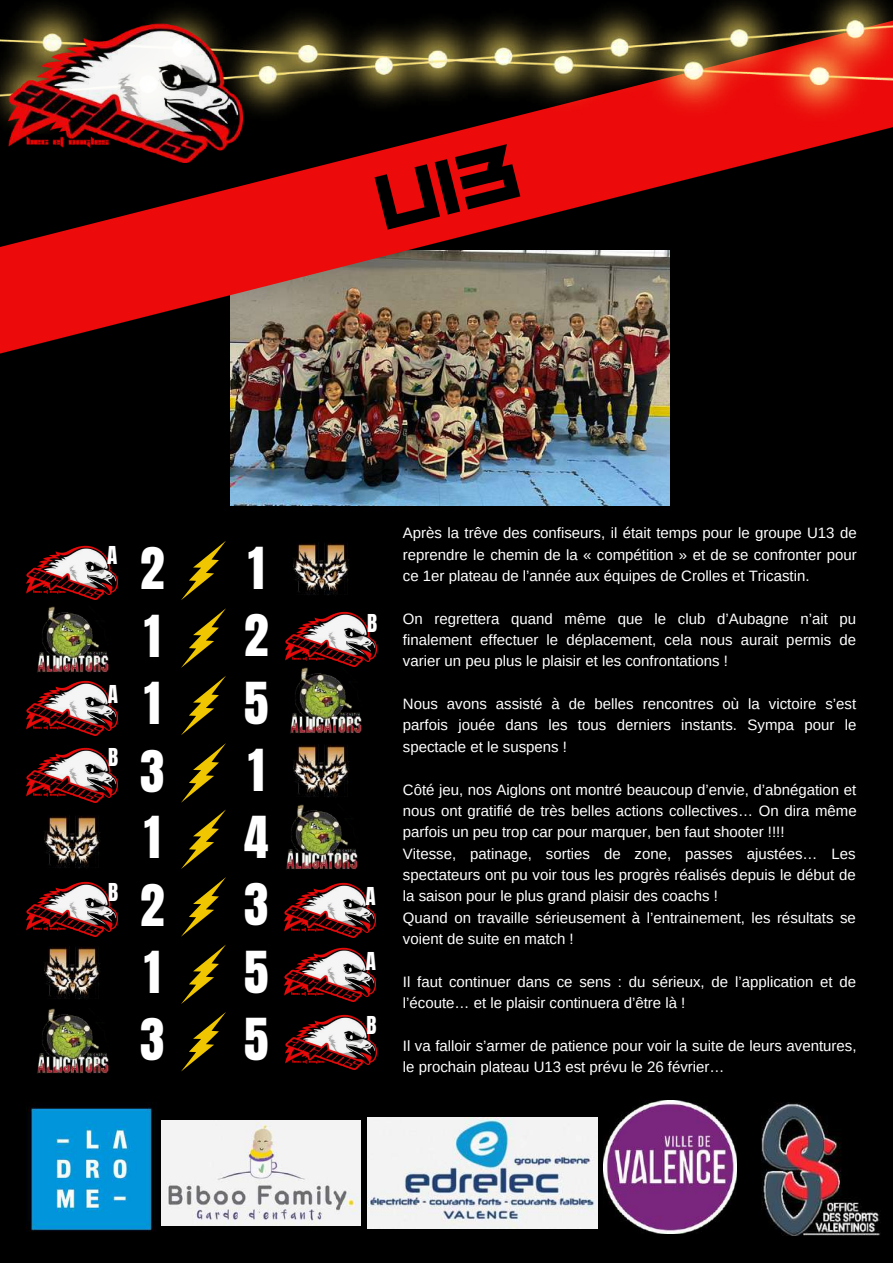
<style>
.page{position:relative;width:893px;height:1264px;background:#fff}
.page>*{position:absolute;margin:0;border:0;box-sizing:border-box;transform-origin:0 0}
.t1{font:49.2px "Anton";color:#fff}
.t2{font:21px "Anton";color:#fff}
.t3{font:15px/21.3px "Arimo";color:#fff;text-align:justify}
</style>
<div class="page">
<div style="left:0;top:0;width:892px;height:1262px;background:#000"></div>
<img style="left:231px;top:384px;width:438px;height:121px">
<img style="left:0;top:133px;width:870px;height:251px">
<img style="left:28px;top:1102px;width:128px;height:130px">
<img style="left:603px;top:1100px;width:133px;height:132px">
<img style="left:761px;top:1102px;width:119px;height:133px">
<img style="left:161px;top:1120px;width:199px;height:105px">
<img style="left:367px;top:1117px;width:230px;height:111px">
<img style="left:27px;top:545px;width:91px;height:55px">
<svg style="left:181px;top:541px;width:45px;height:59px"></svg>
<img style="left:293px;top:542px;width:56px;height:53px">
<svg style="left:181px;top:608px;width:45px;height:60px"></svg>
<svg style="left:181px;top:676px;width:45px;height:59px"></svg>
<img style="left:27px;top:747px;width:91px;height:55px">
<svg style="left:181px;top:743px;width:45px;height:59px"></svg>
<img style="left:293px;top:744px;width:56px;height:53px">
<img style="left:0;top:0;width:892px;height:133px">
<img style="left:9px;top:9px;width:234px;height:153px">
<svg style="left:181px;top:809px;width:45px;height:60px"></svg>
<img style="left:27px;top:881px;width:91px;height:55px">
<svg style="left:181px;top:877px;width:45px;height:59px"></svg>
<svg style="left:181px;top:944px;width:45px;height:60px"></svg>
<svg style="left:181px;top:1012px;width:45px;height:59px"></svg>
<img style="left:285px;top:611px;width:91px;height:55px">
<img style="left:37px;top:606px;width:71px;height:67px">
<img style="left:27px;top:680px;width:91px;height:55px">
<img style="left:290px;top:667px;width:71px;height:67px">
<img style="left:44px;top:815px;width:56px;height:53px">
<img style="left:286px;top:804px;width:71px;height:66px">
<img style="left:284px;top:882px;width:91px;height:55px">
<img style="left:44px;top:946px;width:56px;height:53px">
<img style="left:285px;top:947px;width:91px;height:54px">
<img style="left:37px;top:1008px;width:72px;height:66px">
<img style="left:285px;top:1014px;width:91px;height:55px">
<div style="left:374px;top:143px;width:146px;height:87px;background:#ec0a0a"></div>
<h2 class="t2" style="left:107px;top:540px;width:12px">A</h2>
<h1 class="t1" style="left:140px;top:533px;width:26px">2</h1>
<h1 class="t1" style="left:248px;top:533px;width:18px">1</h1>
<h1 class="t1" style="left:144px;top:601px;width:18px">1</h1>
<h1 class="t1" style="left:244px;top:600px;width:26px">2</h1>
<h1 class="t1" style="left:144px;top:668px;width:18px">1</h1>
<h1 class="t1" style="left:244px;top:668px;width:26px">5</h1>
<h1 class="t1" style="left:140px;top:735px;width:26px">3</h1>
<h1 class="t1" style="left:248px;top:735px;width:18px">1</h1>
<h1 class="t1" style="left:144px;top:802px;width:18px">1</h1>
<h1 class="t1" style="left:244px;top:801px;width:26px">4</h1>
<h1 class="t1" style="left:140px;top:869px;width:26px">2</h1>
<h1 class="t1" style="left:244px;top:869px;width:26px">3</h1>
<h1 class="t1" style="left:144px;top:937px;width:18px">1</h1>
<h1 class="t1" style="left:244px;top:936px;width:26px">5</h1>
<h1 class="t1" style="left:140px;top:1004px;width:26px">3</h1>
<h1 class="t1" style="left:244px;top:1004px;width:26px">5</h1>
<h2 class="t2" style="left:367px;top:608px;width:12px">B</h2>
<h2 class="t2" style="left:108px;top:679px;width:12px">A</h2>
<h2 class="t2" style="left:108px;top:741px;width:12px">B</h2>
<h2 class="t2" style="left:108px;top:877px;width:12px">B</h2>
<h2 class="t2" style="left:365px;top:881px;width:12px">A</h2>
<h2 class="t2" style="left:366px;top:945px;width:12px">A</h2>
<h2 class="t2" style="left:366px;top:1010px;width:12px">B</h2>
<p class="t3" style="left:403px;top:522px;width:455px">Après la trêve des confiseurs, il était temps pour le groupe U13 de reprendre le chemin de la « compétition » et de se confronter pour ce 1er plateau de l’année aux équipes de Crolles et Tricastin.</p>
<p class="t3" style="left:403px;top:607px;width:455px">On regrettera quand même que le club d’Aubagne n’ait pu finalement effectuer le déplacement, cela nous aurait permis de varier un peu plus le plaisir et les confrontations !</p>
<p class="t3" style="left:403px;top:693px;width:455px">Nous avons assisté à de belles rencontres où la victoire s’est parfois jouée dans les tous derniers instants. Sympa pour le spectacle et le suspens !</p>
<p class="t3" style="left:403px;top:778px;width:455px;text-align:left">Côté jeu, nos Aiglons ont montré beaucoup d’envie, d’abnégation et nous ont gratifié de très belles actions collectives… On dira même parfois un peu trop car pour marquer, ben faut shooter !!!!<br>Vitesse, patinage, sorties de zone, passes ajustées… Les spectateurs ont pu voir tous les progrès réalisés depuis le début de la saison pour le plus grand plaisir des coachs !<br>Quand on travaille sérieusement à l’entrainement, les résultats se voient de suite en match !</p>
<p class="t3" style="left:403px;top:971px;width:454px">Il faut continuer dans ce sens : du sérieux, de l’application et de l’écoute… et le plaisir continuera d’être là !</p>
<p class="t3" style="left:403px;top:1035px;width:455px">Il va falloir s’armer de patience pour voir la suite de leurs aventures, le prochain plateau U13 est prévu le 26 février…</p>
</div>
